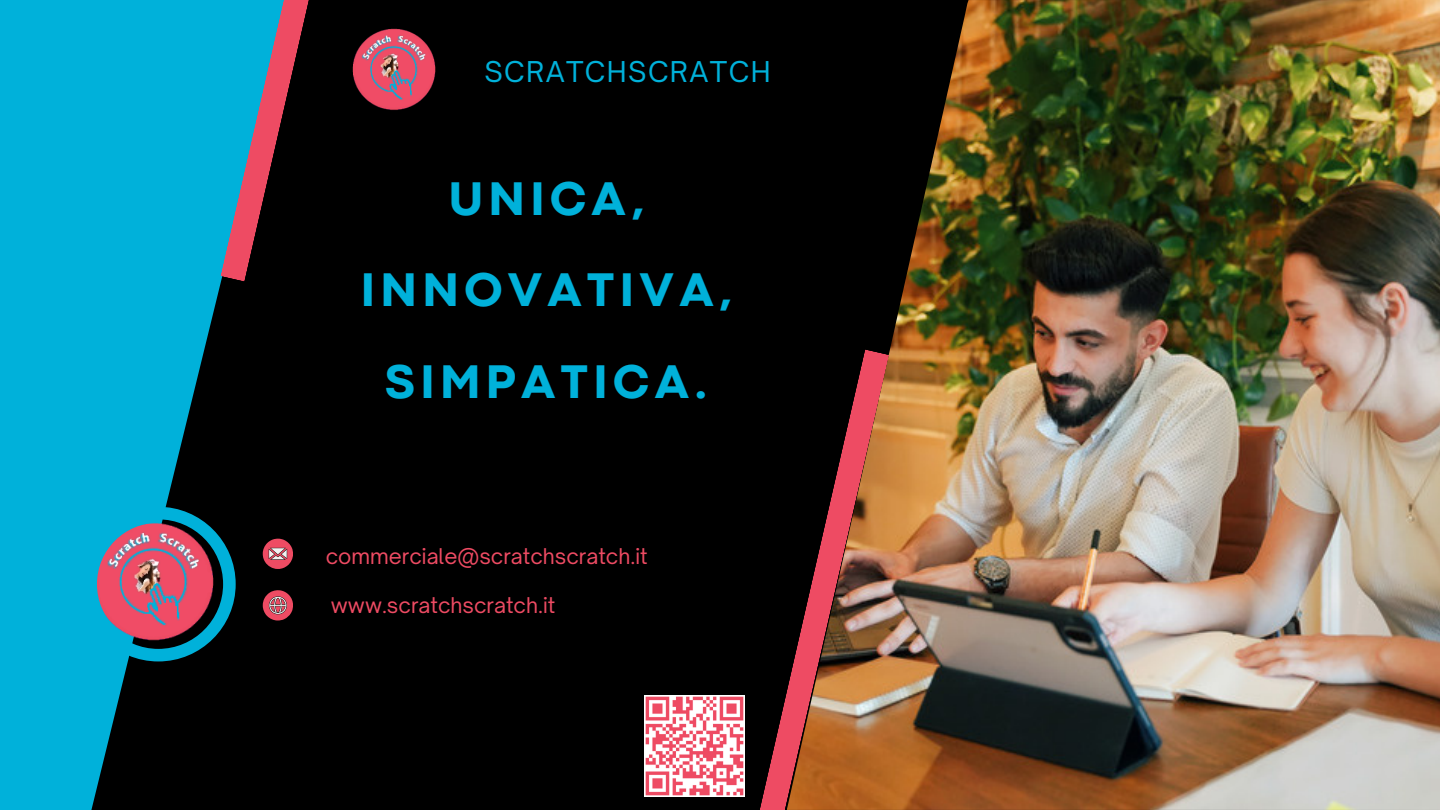
<style>
.page{position:relative;width:1440px;height:810px;background:#000}
.page>*{position:absolute;margin:0;border:0;box-sizing:border-box;transform-origin:0 0}
.t1{font:800 49.2px "Codec Pro";letter-spacing:.11em;color:#00b1da}
.t2{font:27.5px "Open Sauce One";letter-spacing:.05em;color:#00b1da}
.t3{font:20.8px "Open Sauce One";color:#ee4b63}
</style>
<div class="page">
<img style="left:889px;top:0;width:551px;height:810px">
<svg style="left:0;top:0;width:282px;height:810px;fill:#00b1da"></svg>
<svg style="left:716px;top:349px;width:173px;height:461px"></svg>
<svg style="left:220px;top:0;width:174px;height:282px"></svg>
<svg style="left:81px;top:507px;width:155px;height:154px"></svg>
<svg style="left:263px;top:539px;width:30px;height:30px"></svg>
<svg style="left:263px;top:590px;width:30px;height:30px"></svg>
<img style="left:351px;top:29px;width:85px;height:85px">
<img style="left:644px;top:696px;width:101px;height:100px">
<h1 class="t2" style="left:484px;top:54px;width:288px">SCRATCHSCRATCH</h1>
<p class="t1" style="left:449px;top:181px;width:197px">UNICA,</p>
<h2 class="t1" style="left:361px;top:273px;width:372px">INNOVATIVA,</h2>
<h1 class="t1" style="left:385px;top:364px;width:324px">SIMPATICA.</h1>
<h3 class="t3" style="left:326px;top:544px;width:323px">commerciale@scratchscratch.it</h3>
<h1 class="t3" style="left:331px;top:592px;width:226px">www.scratchscratch.it</h1>
</div>
